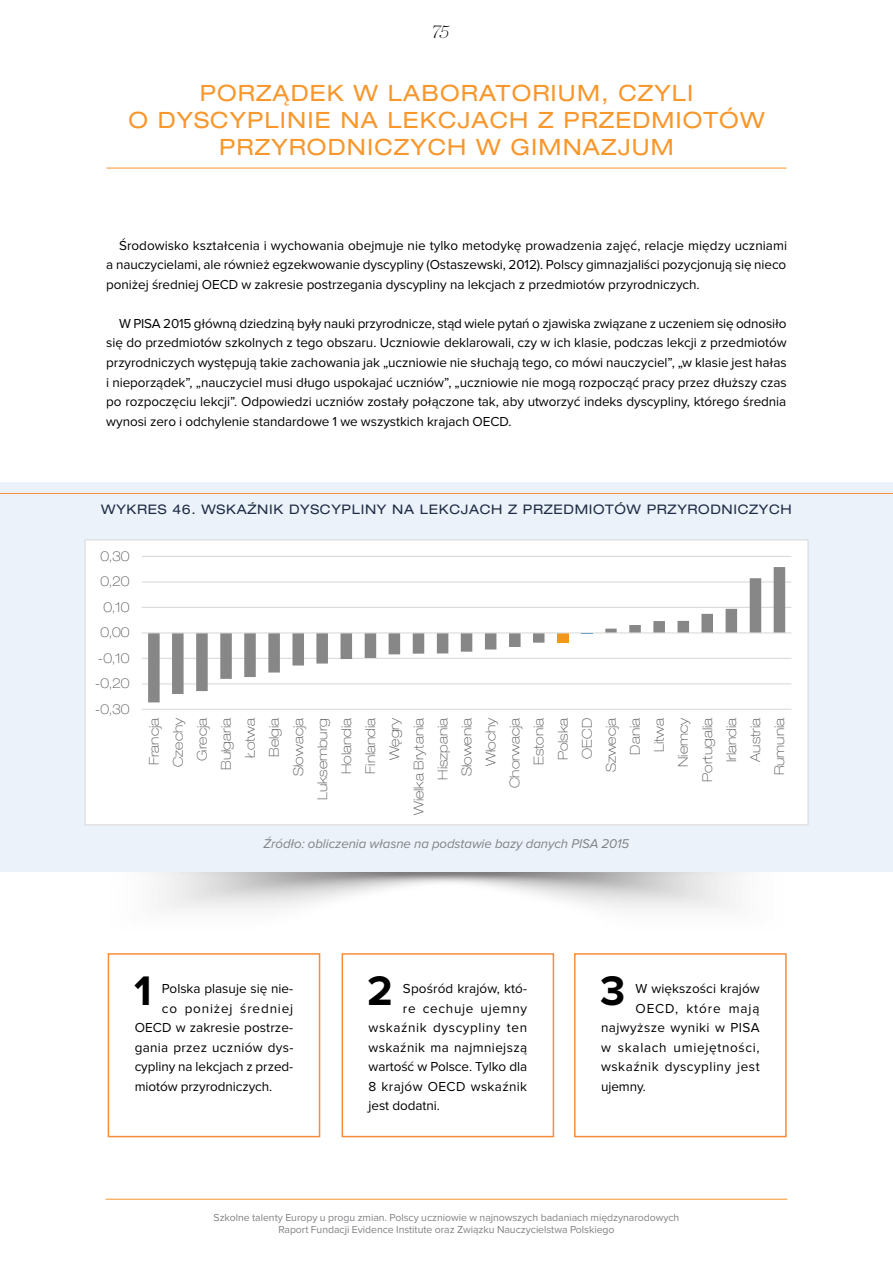
<style>
.page{position:relative;width:893px;height:1263px;background:#fff}
.page>*{position:absolute;margin:0;border:0;box-sizing:border-box;transform-origin:0 0}
.t1{font:700 42.75px "Proxima Nova";color:#000}
.t2{font:expanded 22.5px/27px "Helvetica Neue LT Pro";letter-spacing:.05em;color:#f8972c;text-align:center}
.t3{font:italic 100 18px "Harriet Display";color:#000}
.t4{font:13.5px/19.5px "Proxima Nova";letter-spacing:.01em;color:#000;text-align:justify}
.t5{font:100 expanded 13.5px/24px "Helvetica Neue LT Pro";color:#595959;text-align:right}
.t6{font:13.5px "Proxima Nova";letter-spacing:.05em;color:#000}
.t7{font:13.5px "Proxima Nova";letter-spacing:.04em;color:#000}
.t8{font:13.5px "Proxima Nova";letter-spacing:.045em;color:#000}
.t9{font:13.5px "Proxima Nova";letter-spacing:.03em;color:#000}
.t10{font:13.5px "Proxima Nova";letter-spacing:.06em;color:#000}
.t11{font:13.5px "Proxima Nova";letter-spacing:.065em;color:#000}
.t12{font:expanded 13.2px "Helvetica Neue LT Pro";letter-spacing:.05em;color:#1e2d45}
.t13{font:italic 13.2px "Proxima Nova";letter-spacing:-.005em;color:#808285}
.t14{font:10.5px/12.6px "Proxima Nova";letter-spacing:-.005em;color:#808285;text-align:center}
</style>
<div class="page">
<hr style="left:106px;top:1199px;width:681px;height:1px;background:#f8972c">
<div style="left:0;top:482px;width:893px;height:390px;background:#ecf2fa"></div>
<hr style="left:0;top:493px;width:893px;height:1px;background:#f78d39">
<div style="left:108px;top:953px;width:212px;height:184px;border:2px solid #f78d39"></div>
<div style="left:342px;top:953px;width:212px;height:184px;border:2px solid #f78d39"></div>
<div style="left:574px;top:953px;width:213px;height:184px;border:2px solid #f78d39"></div>
<hr style="left:106px;top:168px;width:681px;height:1px;background:#f8972c">
<div style="left:85px;top:540px;width:723px;height:285px;background:#fff"></div>
<hr style="left:142px;top:709px;width:649px;height:1px;background:#d9d9d9">
<hr style="left:142px;top:683px;width:649px;height:1px;background:#d9d9d9">
<hr style="left:142px;top:658px;width:649px;height:1px;background:#d9d9d9">
<hr style="left:142px;top:607px;width:649px;height:1px;background:#d9d9d9">
<hr style="left:142px;top:581px;width:649px;height:1px;background:#d9d9d9">
<hr style="left:142px;top:556px;width:649px;height:1px;background:#d9d9d9">
<svg style="left:148px;top:567px;width:637px;height:135px"></svg>
<hr style="left:142px;top:632px;width:649px;height:1px;background:#d9d9d9">
<h3 class="t3" style="left:432px;top:16px;width:20px">75</h3>
<h2 class="t2" style="left:128px;top:80px;width:638px">PORZĄDEK W LABORATORIUM, CZYLI<br>O DYSCYPLINIE NA LEKCJACH Z PRZEDMIOTÓW<br>PRZYRODNICZYCH W GIMNAZJUM</h2>
<p class="t4" style="left:106px;top:236px;width:682px;text-indent:13px">Środowisko kształcenia i wychowania obejmuje nie tylko metodykę prowadzenia zajęć, relacje między uczniami a nauczycielami, ale również egzekwowanie dyscypliny (Ostaszewski, 2012). Polscy gimnazjaliści pozycjonują się nieco poniżej średniej OECD w zakresie postrzegania dyscypliny na lekcjach z przedmiotów przyrodniczych.</p>
<p class="t4" style="left:106px;top:314px;width:682px;text-indent:13px">W PISA 2015 główną dziedziną były nauki przyrodnicze, stąd wiele pytań o zjawiska związane z uczeniem się odnosiło się do przedmiotów szkolnych z tego obszaru. Uczniowie deklarowali, czy w ich klasie, podczas lekcji z przedmiotów przyrodniczych występują takie zachowania jak „uczniowie nie słuchają tego, co mówi nauczyciel”, „w klasie jest hałas i nieporządek”, „nauczyciel musi długo uspokajać uczniów”, „uczniowie nie mogą rozpocząć pracy przez dłuższy czas po rozpoczęciu lekcji”. Odpowiedzi uczniów zostały połączone tak, aby utworzyć indeks dyscypliny, którego średnia wynosi zero i odchylenie standardowe 1 we wszystkich krajach OECD.</p>
<p class="t12" style="left:101px;top:501px;width:692px">WYKRES 46. WSKAŹNIK DYSCYPLINY NA LEKCJACH Z PRZEDMIOTÓW PRZYRODNICZYCH</p>
<p class="t5" style="left:100px;top:544px;width:31px">0,30</p>
<p class="t5" style="left:100px;top:569px;width:31px">0,20</p>
<p class="t5" style="left:103px;top:595px;width:28px">0,10</p>
<p class="t5" style="left:100px;top:620px;width:31px">0,00</p>
<p class="t5" style="left:98px;top:646px;width:33px">-0,10</p>
<p class="t5" style="left:95px;top:671px;width:36px">-0,20</p>
<p class="t5" style="left:95px;top:697px;width:36px">-0,30</p>
<p class="t5" style="left:142px;top:815px;width:99px;rotate:-90deg">Francja<br>Czechy<br>Grecja<br>Bułgaria<br>Łotwa<br>Belgia<br>Słowacja<br>Luksemburg<br>Holandia<br>Finlandia<br>Węgry<br>Wielka Brytania<br>Hiszpania<br>Słowenia<br>Włochy<br>Chorwacja<br>Estonia<br>Polska<br>OECD<br>Szwecja<br>Dania<br>Litwa<br>Niemcy<br>Portugalia<br>Irlandia<br>Austria<br>Rumunia</p>
<p class="t13" style="left:264px;top:836px;width:367px">Źródło: obliczenia własne na podstawie bazy danych PISA 2015</p>
<h1 class="t1" style="left:134px;top:966px;width:19px">1</h1>
<p class="t4" style="left:162px;top:979px;width:133px">Polska plasuje się nie-</p>
<p class="t10" style="left:162px;top:1000px;width:133px">co poniżej średniej</p>
<p class="t4" style="left:135px;top:1018px;width:160px">OECD w zakresie postrze-</p>
<p class="t4" style="left:135px;top:1037px;width:160px">gania przez uczniów dys-</p>
<p class="t4" style="left:135px;top:1057px;width:160px">cypliny na lekcjach z przed-</p>
<p class="t4" style="left:135px;top:1077px;width:139px">miotów przyrodniczych.</p>
<h1 class="t1" style="left:367px;top:966px;width:27px">2</h1>
<p class="t4" style="left:403px;top:979px;width:126px">Spośród krajów, któ-</p>
<p class="t6" style="left:403px;top:1000px;width:126px">re cechuje ujemny</p>
<p class="t8" style="left:369px;top:1020px;width:160px">wskaźnik dyscypliny ten</p>
<p class="t4" style="left:369px;top:1037px;width:160px">wskaźnik ma najmniejszą</p>
<p class="t4" style="left:369px;top:1057px;width:160px">wartość w Polsce. Tylko dla</p>
<p class="t4" style="left:369px;top:1077px;width:160px">8 krajów OECD wskaźnik</p>
<p class="t4" style="left:369px;top:1096px;width:73px">jest dodatni.</p>
<h1 class="t1" style="left:600px;top:966px;width:27px">3</h1>
<p class="t4" style="left:635px;top:979px;width:126px">W większości krajów</p>
<p class="t11" style="left:635px;top:1000px;width:126px">OECD, które mają</p>
<p class="t9" style="left:601px;top:1020px;width:160px">najwyższe wyniki w PISA</p>
<p class="t6" style="left:601px;top:1039px;width:160px">w skalach umiejętności,</p>
<p class="t7" style="left:601px;top:1059px;width:160px">wskaźnik dyscypliny jest</p>
<p class="t4" style="left:601px;top:1077px;width:46px">ujemny.</p>
<p class="t14" style="left:214px;top:1211px;width:467px">Szkolne talenty Europy u progu zmian. Polscy uczniowie w najnowszych badaniach międzynarodowych<br>Raport Fundacji Evidence Institute oraz Związku Nauczycielstwa Polskiego</p>
</div>
